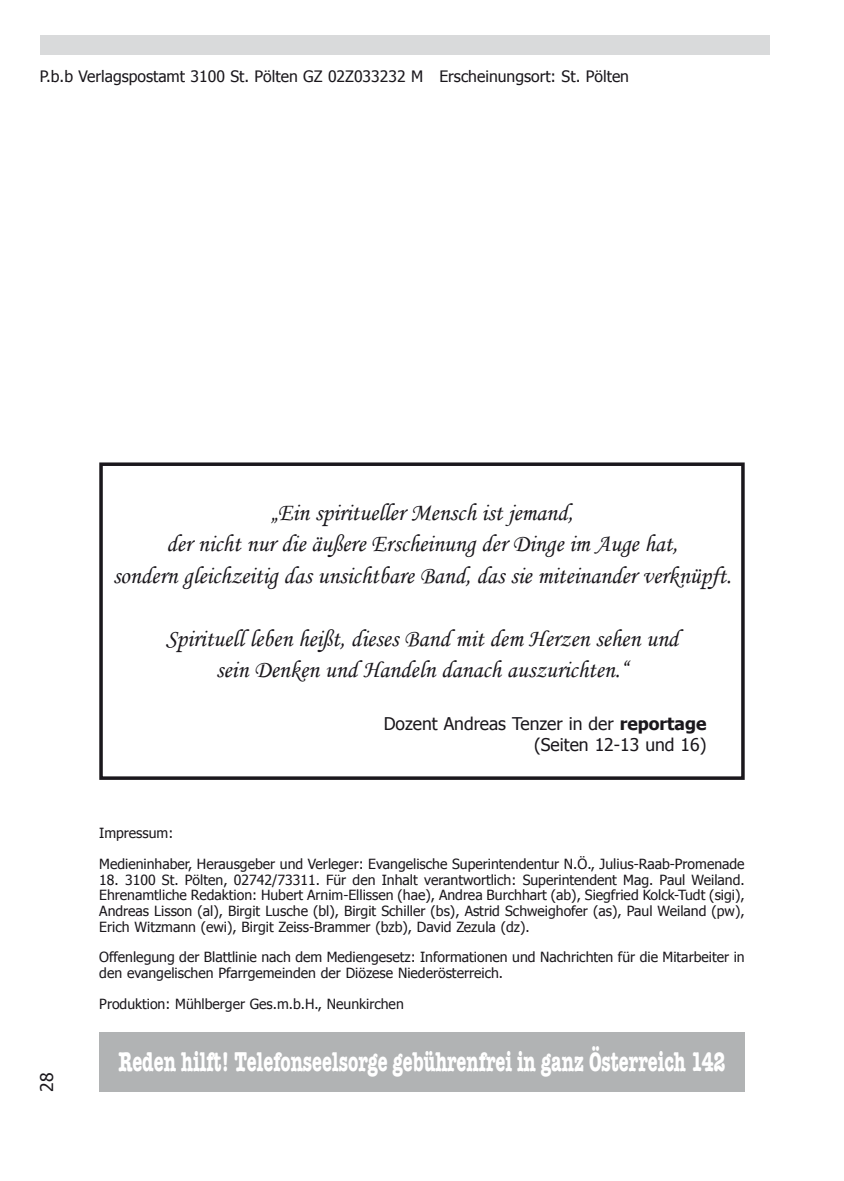
<style>
.page{position:relative;width:844px;height:1181px;background:#fff}
.page>*{position:absolute;margin:0;border:0;box-sizing:border-box;transform-origin:0 0}
.t1{font:700 28px "American Typewriter";color:#fff;scale:.65 1}
.t2{font:24.5px/31.5px "Monotype Corsiva";color:#1a171c;text-align:center}
.t3{font:17.5px/21px "Tahoma";color:#1a171c;text-align:right}
.t4{font:15.75px "Tahoma";color:#1a171c}
.t5{font:14px/15.8px "Tahoma";color:#1a171c}
.s1{font-weight:700}
</style>
<div class="page">
<div style="left:40px;top:35px;width:729px;height:20px;background:#d9dadb"></div>
<div style="left:99px;top:1032px;width:645px;height:59px;background:#b1b3b4"></div>
<div style="left:99px;top:462px;width:645px;height:318px;border:4px solid #1a171c"></div>
<p class="t4" style="left:40px;top:65px;width:590px">P.b.b Verlagspostamt 3100 St. Pölten GZ 02Z033232 M Erscheinungsort: St. Pölten</p>
<p class="t3" style="left:35px;top:1091px;width:21px;rotate:-90deg">28</p>
<h2 class="t2" style="left:113px;top:496px;width:620px">„Ein spiritueller Mensch ist jemand,<br>der nicht nur die äußere Erscheinung der Dinge im Auge hat,<br>sondern gleichzeitig das unsichtbare Band, das sie miteinander verknüpft.</h2>
<h2 class="t2" style="left:166px;top:622px;width:514px">Spirituell leben heißt, dieses Band mit dem Herzen sehen und sein Denken und Handeln danach auszurichten.“</h2>
<p class="t3" style="left:383px;top:712px;width:324px">Dozent Andreas Tenzer in der <span class="s1">reportage </span>(Seiten 12-13 und 16)</p>
<p class="t5" style="left:99px;top:817px;width:646px;line-height:30.6px">Impressum:<br>Medieninhaber, Herausgeber und Verleger: Evangelische Superintendentur N.Ö., Julius-Raab-Promenade</p>
<p class="t5" style="left:99px;top:871px;width:646px;text-align:justify">18. 3100 St. Pölten, 02742/73311. Für den Inhalt verantwortlich: Superintendent Mag. Paul Weiland.<br>Ehrenamtliche Redaktion: Hubert Arnim-Ellissen (hae), Andrea Burchhart (ab), Siegfried Kolck-Tudt (sigi), Andreas Lisson (al), Birgit Lusche (bl), Birgit Schiller (bs), Astrid Schweighofer (as), Paul Weiland (pw), Erich Witzmann (ewi), Birgit Zeiss-Brammer (bzb), David Zezula (dz).</p>
<p class="t5" style="left:99px;top:949px;width:646px">Offenlegung der Blattlinie nach dem Mediengesetz: Informationen und Nachrichten für die Mitarbeiter in den evangelischen Pfarrgemeinden der Diözese Niederösterreich.</p>
<p class="t5" style="left:99px;top:995px;width:306px">Produktion: Mühlberger Ges.m.b.H., Neunkirchen</p>
<h1 class="t1" style="left:118px;top:1037px;width:935px">Reden hilft! Telefonseelsorge gebührenfrei in ganz Österreich 142</h1>
</div>
